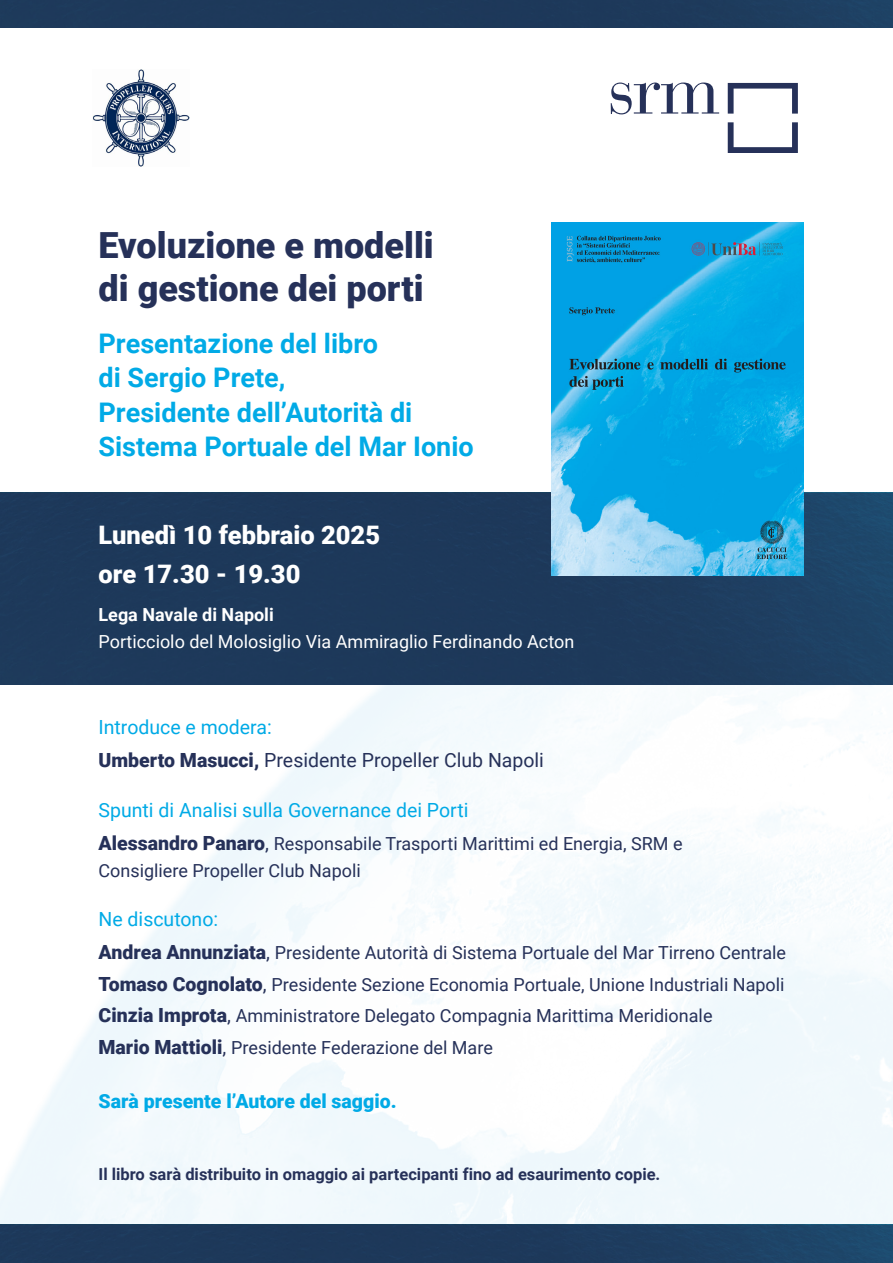
<style>
.page{position:relative;width:893px;height:1263px;background:#fff}
.page>*{position:absolute;margin:0;border:0;box-sizing:border-box;transform-origin:0 0}
.t1{font:900 36px/43.2px "Roboto";color:#263159}
.t2{font:700 27px/34.5px "Roboto";color:#01aae6}
.t3{font:900 25.5px/39px "Roboto";color:#fff}
.t4{font:19.5px/33px "Roboto";color:#263159}
.t5{font:19.5px "Roboto";color:#01aae6}
.t6{font:900 19.5px "Roboto";color:#01aae6}
.t7{font:18px/31.5px "Roboto";color:#263159}
.t8{font:18px "Roboto";color:#fff}
.t9{font:700 18px "Roboto";color:#fff}
.t10{font:700 16.5px "Roboto";color:#263159}
.s1{color:#01aae6}
.s2{font-weight:900}
.s3{font-weight:900;font-size:19.5px}
.s4{font-size:19.5px}
</style>
<div class="page">
<img style="left:0;top:685px;width:893px;height:540px">
<div style="left:0;top:493px;width:893px;height:192px;background:linear-gradient(to right,#1d3657,#1e3f61)"></div>
<div style="left:0;top:1225px;width:893px;height:38px;background:linear-gradient(to right,#1d3455,#1e4367)"></div>
<div style="left:0;top:0;width:893px;height:28px;background:#1d395b"></div>
<img style="left:552px;top:223px;width:252px;height:353px">
<svg style="left:611px;top:83px;width:187px;height:70px"></svg>
<img style="left:92px;top:70px;width:97px;height:97px">
<h1 class="t1" style="left:99px;top:222px;width:337px">Evoluzione e modelli di gestione dei porti</h1>
<h2 class="t2" style="left:99px;top:325px;width:377px">Presentazione del libro<br>di Sergio Prete,<br>Presidente dell’Autorità di<br>Sistema Portuale del Mar Ionio</h2>
<h3 class="t3" style="left:99px;top:515px;width:283px">Lunedì 10 febbraio 2025 ore 17.30 - 19.30</h3>
<p class="t9" style="left:99px;top:602px;width:177px">Lega Navale di Napoli</p>
<p class="t8" style="left:99px;top:629px;width:477px">Porticciolo del Molosiglio Via Ammiraglio Ferdinando Acton</p>
<p class="t4" style="left:99px;top:710px;width:447px"><span class="s1">Introduce e modera:<br></span><span class="s2">Umberto Masucci,</span> Presidente Propeller Club Napoli</p>
<p class="t5" style="left:99px;top:796px;width:371px">Spunti di Analisi sulla Governance dei Porti</p>
<p class="t7" style="left:99px;top:829px;width:585px;line-height:27px"><span class="s3">Alessandro Panaro</span><span class="s4">,</span> Responsabile Trasporti Marittimi ed Energia, SRM e<br>Consigliere Propeller Club Napoli</p>
<p class="t5" style="left:99px;top:906px;width:121px">Ne discutono:</p>
<p class="t7" style="left:99px;top:937px;width:689px"><span class="s3">Andrea Annunziata</span><span class="s4">,</span> Presidente Autorità di Sistema Portuale del Mar Tirreno Centrale <span class="s3">Tomaso Cognolato</span><span class="s4">,</span> Presidente Sezione Economia Portuale, Unione Industriali Napoli <span class="s3">Cinzia Improta</span><span class="s4">,</span> Amministratore Delegato Compagnia Marittima Meridionale<br><span class="s3">Mario Mattioli</span><span class="s4">,</span> Presidente Federazione del Mare</p>
<p class="t6" style="left:99px;top:1087px;width:300px">Sarà presente l’Autore del saggio.</p>
<p class="t10" style="left:99px;top:1163px;width:563px">Il libro sarà distribuito in omaggio ai partecipanti fino ad esaurimento copie.</p>
</div>
